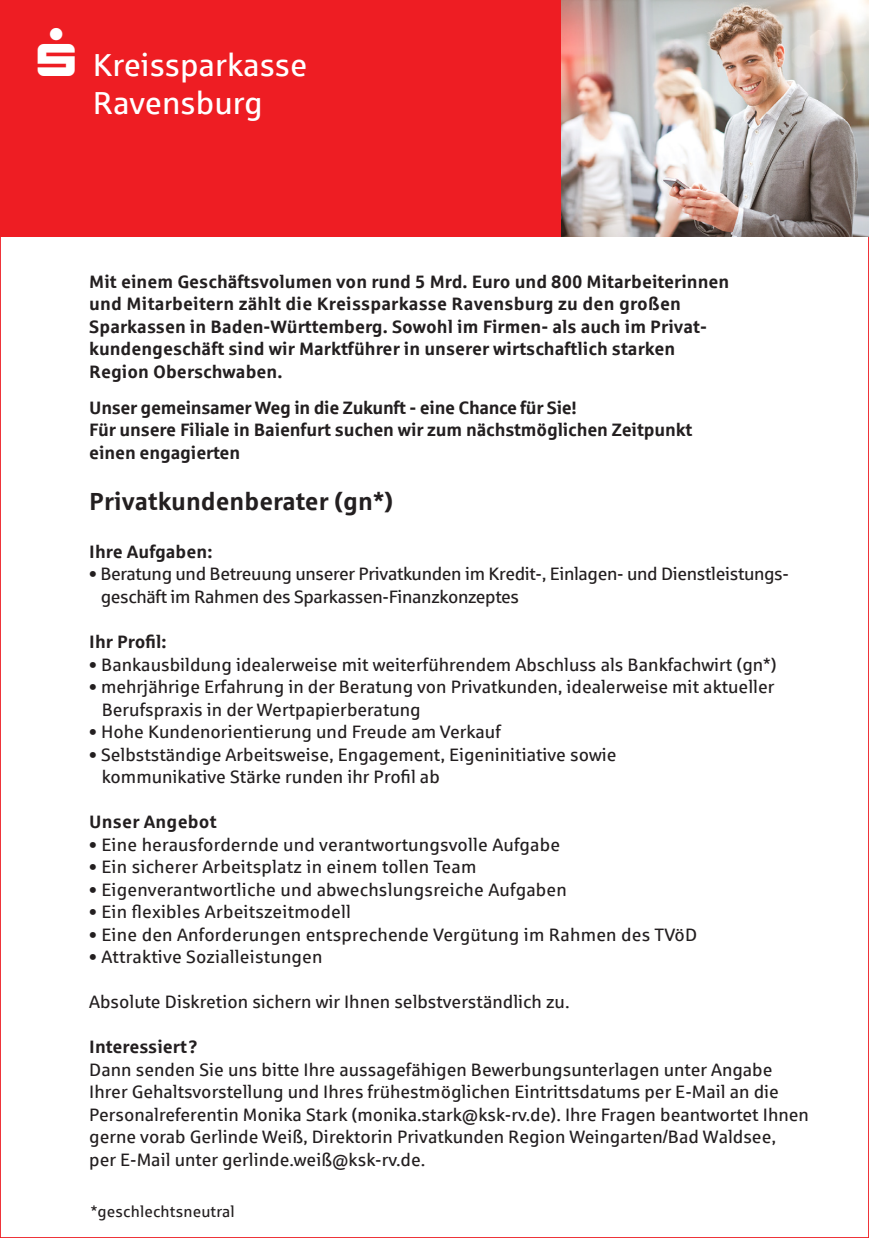
<style>
.page{position:relative;width:869px;height:1238px;background:#fff}
.page>*{position:absolute;margin:0;border:0;box-sizing:border-box;transform-origin:0 0}
.t1{font:31.95px/38.2px "Sparkasse Rg";color:#fff}
.t2{font:700 24.75px "Sparkasse Rg";color:#231f20}
.t3{font:18px/22.5px "Sparkasse Rg";color:#231f20}
.t4{font:700 18px/22.5px "Sparkasse Rg";color:#231f20}
.t5{font:18px/22.5px "Sparkasse Rg";letter-spacing:-.02em;color:#231f20}
.t6{font:15.75px "Sparkasse Rg";letter-spacing:.01em;color:#231f20}
</style>
<div class="page">
<div style="left:0;top:0;width:869px;height:236px;background:#ee1d23"></div>
<img style="left:561px;top:0;width:308px;height:236px">
<h1 class="t1" style="left:93px;top:44px;width:216px">Kreissparkasse<br>Ravensburg</h1>
<p class="t4" style="left:89px;top:269px;width:641px">Mit einem Geschäftsvolumen von rund 5 Mrd. Euro und 800 Mitarbeiterinnen und Mitarbeitern zählt die Kreissparkasse Ravensburg zu den großen Sparkassen in Baden-Württemberg. Sowohl im Firmen- als auch im Privat&shy;kundengeschäft sind wir Marktführer in unserer wirtschaftlich starken Region Oberschwaben.</p>
<p class="t4" style="left:89px;top:395px;width:604px">Unser gemeinsamer Weg in die Zukunft - eine Chance für Sie!<br>Für unsere Filiale in Baienfurt suchen wir zum nächstmöglichen Zeitpunkt einen engagierten</p>
<h2 class="t2" style="left:89px;top:485px;width:305px">Privatkundenberater (gn*)</h2>
<p class="t4" style="left:89px;top:539px;width:125px">Ihre Aufgaben:</p>
<p class="t5" style="left:101px;top:562px;width:690px;text-indent:-11px">• Beratung und Betreuung unserer Privatkunden im Kredit-, Einlagen- und Dienstleistungs&shy;geschäft im Rahmen des Sparkassen-Finanzkonzeptes</p>
<p class="t4" style="left:89px;top:629px;width:79px">Ihr Profil:</p>
<p class="t3" style="left:89px;top:652px;width:689px">• Bankausbildung idealerweise mit weiterführendem Abschluss als Bankfachwirt (gn*)</p>
<p class="t3" style="left:102px;top:675px;width:674px;text-indent:-12px">• mehrjährige Erfahrung in der Beratung von Privatkunden, idealerweise mit aktueller<br>Berufspraxis in der Wertpapierberatung</p>
<p class="t3" style="left:89px;top:720px;width:413px">• Hohe Kundenorientierung und Freude am Verkauf</p>
<p class="t3" style="left:102px;top:742px;width:516px;text-indent:-12px">• Selbstständige Arbeitsweise, Engagement, Eigeninitiative sowie kommunikative Stärke runden ihr Profil ab</p>
<p class="t4" style="left:89px;top:809px;width:129px">Unser Angebot</p>
<p class="t3" style="left:89px;top:832px;width:472px">• Eine herausfordernde und verantwortungsvolle Aufgabe</p>
<p class="t3" style="left:89px;top:855px;width:388px">• Ein sicherer Arbeitsplatz in einem tollen Team</p>
<p class="t3" style="left:89px;top:877px;width:479px">• Eigenverantwortliche und abwechslungsreiche Aufgaben</p>
<p class="t3" style="left:89px;top:900px;width:263px">• Ein flexibles Arbeitszeitmodell</p>
<p class="t3" style="left:89px;top:922px;width:609px">• Eine den Anforderungen entsprechende Vergütung im Rahmen des TVöD</p>
<p class="t3" style="left:89px;top:945px;width:235px">• Attraktive Sozialleistungen</p>
<p class="t3" style="left:89px;top:990px;width:482px">Absolute Diskretion sichern wir Ihnen selbstverständlich zu.</p>
<p class="t4" style="left:89px;top:1034px;width:110px">Interessiert?</p>
<p class="t3" style="left:89px;top:1057px;width:721px">Dann senden Sie uns bitte Ihre aussagefähigen Bewerbungsunterlagen unter Angabe Ihrer Gehaltsvorstellung und Ihres frühestmöglichen Eintrittsdatums per E-Mail an die Personalreferentin Monika Stark (monika.stark@ksk-rv.de). Ihre Fragen beantwortet Ihnen gerne vorab Gerlinde Weiß, Direktorin Privatkunden Region Weingarten/Bad Waldsee,<br>per E-Mail unter gerlinde.weiß@ksk-rv.de.</p>
<p class="t6" style="left:91px;top:1201px;width:145px">*geschlechtsneutral</p>
</div>
